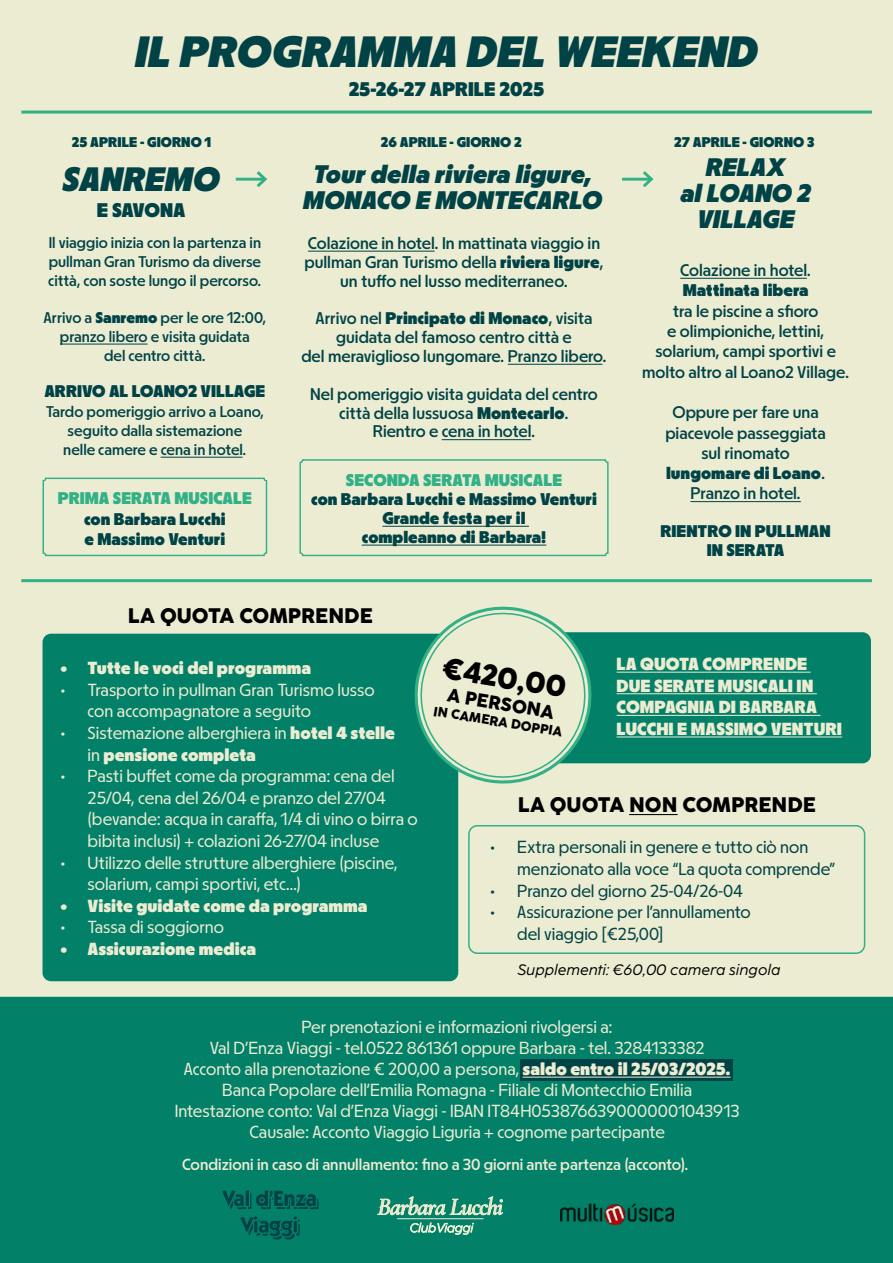
<style>
.page{position:relative;width:893px;height:1263px;background:#fff}
.page>*{position:absolute;margin:0;border:0;box-sizing:border-box;transform-origin:0 0}
.t1{font:italic 800 45px "PP Nikkei Journal";color:#004245}
.t2{font:italic 800 34.8px "PP Nikkei Journal";color:#004245}
.t3{font:800 29.7px "Coco Sharp";color:#000}
.t4{font:italic 800 26.1px/26.1px "PP Nikkei Journal";color:#004245;text-align:center}
.t5{font:800 21px "Coco Sharp";color:#000}
.t6{font:800 20.25px "PP Nikkei Journal";color:#004245}
.t7{font:800 18.9px "Coco Sharp";color:#000}
.t8{font:300 18px/21.6px "PP Nikkei Journal";color:#ececd3}
.t9{font:800 18px/21.6px "PP Nikkei Journal";color:#ececd3}
.t10{font:300 18px/21.6px "PP Nikkei Journal";color:#004245}
.t11{font:17.4px/20.2px "PP Nikkei Journal";color:#004245;text-align:center}
.t12{font:800 17.4px/18.9px "PP Nikkei Journal";color:#004245;text-align:center}
.t13{font:800 17.4px "PP Nikkei Journal";color:#32b086}
.t14{font:16.5px "PP Nikkei Journal";color:#ececd3}
.t15{font:15.9px/18.9px "PP Nikkei Journal";color:#004245;text-align:center}
.t16{font:italic 15px "Coco Sharp";color:#000}
.t17{font:800 14.55px "PP Nikkei Journal";color:#004245}
.t18{font:800 13.5px "Coco Sharp";color:#000}
.t19{font:italic 300 12.3px "Coco Sharp";color:#ece5b8}
.s1{font-weight:800}
</style>
<div class="page">
<div style="left:0;top:0;width:893px;height:997px;background:#ececd3"></div>
<div style="left:0;top:997px;width:893px;height:266px;background:#028068"></div>
<div style="left:43px;top:634px;width:415px;height:347px;background:#028068;border-radius:9px"></div>
<div style="left:468px;top:825px;width:397px;height:129px;border:2px solid #32b086;border-radius:9px"></div>
<hr style="left:629px;top:814px;width:49px;height:1px;background:#000">
<img style="left:560px;top:1203px;width:114px;height:22px">
<svg style="left:377px;top:1193px;width:126px;height:25px;background:#469f85"></svg>
<hr style="left:397px;top:1218px;width:86px;height:1px;background:#ececd3">
<hr style="left:21px;top:579px;width:851px;height:3px;background:#32b086">
<div style="left:520px;top:1059px;width:213px;height:21px;background:#004245"></div>
<hr style="left:523px;top:1077px;width:207px;height:1px;background:#ececd3">
<hr style="left:60px;top:344px;width:88px;height:1px;background:#004245">
<hr style="left:161px;top:457px;width:82px;height:1px;background:#004245">
<hr style="left:308px;top:251px;width:127px;height:1px;background:#004245">
<hr style="left:508px;top:364px;width:94px;height:1px;background:#004245">
<hr style="left:442px;top:439px;width:89px;height:1px;background:#004245">
<hr style="left:680px;top:278px;width:127px;height:1px;background:#004245">
<hr style="left:690px;top:501px;width:111px;height:1px;background:#004245">
<hr style="left:236px;top:178px;width:29px;height:3px;background:#32b086">
<svg style="left:253px;top:171px;width:14px;height:16px"></svg>
<hr style="left:622px;top:178px;width:29px;height:3px;background:#32b086">
<svg style="left:640px;top:171px;width:14px;height:16px"></svg>
<div style="left:43px;top:478px;width:224px;height:78px;border:1px solid #32b086;border-radius:2px"></div>
<div style="left:299px;top:459px;width:310px;height:97px;border:1px solid #32b086;border-radius:2px"></div>
<hr style="left:382px;top:526px;width:147px;height:1px;background:#004245">
<hr style="left:362px;top:545px;width:184px;height:1px;background:#004245">
<hr style="left:21px;top:111px;width:851px;height:3px;background:#32b086">
<div style="left:542px;top:632px;width:329px;height:131px;background:#028068;border-radius:9px"></div>
<svg style="left:406px;top:606px;width:194px;height:182px"></svg>
<hr style="left:617px;top:672px;width:194px;height:1px;background:#ececd3">
<hr style="left:617px;top:693px;width:200px;height:1px;background:#ececd3">
<hr style="left:617px;top:715px;width:203px;height:1px;background:#ececd3">
<hr style="left:617px;top:736px;width:225px;height:1px;background:#ececd3">
<svg style="left:222px;top:1190px;width:96px;height:19px;background:#006357"></svg>
<svg style="left:240px;top:1216px;width:60px;height:24px"></svg>
<h1 class="t1" style="left:135px;top:26px;width:624px">IL PROGRAMMA DEL WEEKEND</h1>
<p class="t17" style="left:72px;top:133px;width:141px">25 APRILE - GIORNO 1</p>
<h2 class="t2" style="left:62px;top:159px;width:159px">SANREMO</h2>
<p class="t6" style="left:97px;top:199px;width:90px">E SAVONA</p>
<p class="t15" style="left:48px;top:233px;width:215px;text-align:justify">Il viaggio inizia con la partenza in pullman Gran Turismo da diverse città, con soste lungo il percorso.</p>
<p class="t15" style="left:44px;top:308px;width:224px">Arrivo a <span class="s1">Sanremo</span> per le ore 12:00, pranzo libero e visita guidata<br>del centro città.</p>
<p class="t12" style="left:44px;top:382px;width:222px">ARRIVO AL LOANO2 VILLAGE</p>
<p class="t15" style="left:46px;top:403px;width:219px">Tardo pomeriggio arrivo a Loano, seguito dalla sistemazione<br>nelle camere e cena in hotel.</p>
<p class="t13" style="left:58px;top:488px;width:195px">PRIMA SERATA MUSICALE</p>
<p class="t12" style="left:84px;top:508px;width:143px;line-height:20.9px;text-align:left">con Barbara Lucchi e Massimo Venturi</p>
<p class="t6" style="left:349px;top:77px;width:197px">25-26-27 APRILE 2025</p>
<p class="t17" style="left:381px;top:133px;width:142px">26 APRILE - GIORNO 2</p>
<h3 class="t4" style="left:303px;top:161px;width:300px">Tour della riviera ligure,<br>MONACO E MONTECARLO</h3>
<p class="t11" style="left:304px;top:234px;width:301px;line-height:18.9px">Colazione in hotel. In mattinata viaggio in pullman Gran Turismo della <span class="s1">riviera ligure</span>, un tuffo nel lusso mediterraneo.</p>
<p class="t11" style="left:301px;top:309px;width:307px;line-height:18.9px">Arrivo nel <span class="s1">Principato di Monaco</span>, visita guidata del famoso centro città e<br>del meraviglioso lungomare. Pranzo libero.</p>
<p class="t11" style="left:310px;top:384px;width:289px;line-height:18.9px">Nel pomeriggio visita guidata del centro città della lussuosa <span class="s1">Montecarlo</span>.<br>Rientro e cena in hotel.</p>
<p class="t13" style="left:346px;top:470px;width:218px">SECONDA SERATA MUSICALE</p>
<p class="t12" style="left:311px;top:490px;width:287px">con Barbara Lucchi e Massimo Venturi<br>Grande festa per il<br>compleanno di Barbara!</p>
<p class="t5" style="left:128px;top:600px;width:246px">LA QUOTA COMPRENDE</p>
<p class="t17" style="left:674px;top:133px;width:142px">27 APRILE - GIORNO 3</p>
<h3 class="t4" style="left:680px;top:154px;width:132px">RELAX<br>al LOANO 2<br>VILLAGE</h3>
<p class="t11" style="left:680px;top:260px;width:132px">Colazione in hotel.</p>
<p class="t12" style="left:683px;top:281px;width:127px">Mattinata libera</p>
<p class="t11" style="left:642px;top:301px;width:209px">tra le piscine a sfioro<br>e olimpioniche, lettini, solarium, campi sportivi e molto altro al Loano2 Village.</p>
<p class="t11" style="left:665px;top:402px;width:162px">Oppure per fare una piacevole passeggiata sul rinomato <span class="s1">lungomare di Loano</span>.<br>Pranzo in hotel.</p>
<p class="t12" style="left:660px;top:521px;width:172px">RIENTRO IN PULLMAN<br>IN SERATA</p>
<p class="t9" style="left:61px;top:657px;width:252px">• Tutte le voci del programma</p>
<p class="t8" style="left:88px;top:679px;width:289px;text-indent:-27px">• Trasporto in pullman Gran Turismo lusso con accompagnatore a seguito</p>
<p class="t8" style="left:88px;top:722px;width:309px;text-indent:-27px">• Sistemazione alberghiera in <span class="s1">hotel 4 stelle </span>in <span class="s1">pensione completa</span></p>
<p class="t8" style="left:88px;top:765px;width:332px;text-indent:-27px">• Pasti buffet come da programma: cena del 25/04, cena del 26/04 e pranzo del 27/04 (bevande: acqua in caraffa, 1/4 di vino o birra o bibita inclusi) + colazioni 26-27/04 incluse</p>
<p class="t8" style="left:88px;top:852px;width:312px;text-indent:-27px">• Utilizzo delle strutture alberghiere (piscine, solarium, campi sportivi, etc...)</p>
<p class="t9" style="left:61px;top:895px;width:308px">• Visite guidate come da programma</p>
<p class="t8" style="left:61px;top:916px;width:165px">• Tassa di soggiorno</p>
<p class="t9" style="left:61px;top:938px;width:197px">• Assicurazione medica</p>
<h3 class="t3" style="left:447px;top:646px;width:125px;rotate:9deg">€420,00</h3>
<p class="t7" style="left:450px;top:681px;width:109px;rotate:9deg">A PERSONA</p>
<p class="t18" style="left:435px;top:701px;width:132px;rotate:9deg">IN CAMERA DOPPIA</p>
<p class="t9" style="left:617px;top:653px;width:227px">LA QUOTA COMPRENDE<br>DUE SERATE MUSICALI IN<br>COMPAGNIA DI BARBARA<br>LUCCHI E MASSIMO VENTURI</p>
<p class="t5" style="left:518px;top:789px;width:300px">LA QUOTA NON COMPRENDE</p>
<p class="t10" style="left:517px;top:836px;width:320px;text-indent:-27px">• Extra personali in genere e tutto ciò non menzionato alla voce “La quota comprende”</p>
<p class="t10" style="left:490px;top:880px;width:254px">• Pranzo del giorno 25-04/26-04</p>
<p class="t10" style="left:517px;top:901px;width:235px;text-indent:-27px">• Assicurazione per l’annullamento del viaggio [€25,00]</p>
<p class="t16" style="left:518px;top:960px;width:264px">Supplementi: €60,00 camera singola</p>
<p class="t8" style="left:175px;top:1016px;width:566px;line-height:21px;text-align:center">Per prenotazioni e informazioni rivolgersi a:<br>Val D’Enza Viaggi - tel.0522 861361 oppure Barbara - tel. 3284133382<br>Acconto alla prenotazione € 200,00 a persona, <span class="s1">saldo entro il 25/03/2025.<br></span>Banca Popolare dell’Emilia Romagna - Filiale di Montecchio Emilia<br>Intestazione conto: Val d’Enza Viaggi - IBAN IT84H0538766390000001043913<br>Causale: Acconto Viaggio Liguria + cognome partecipante</p>
<p class="t14" style="left:182px;top:1155px;width:508px">Condizioni in caso di annullamento: fino a 30 giorni ante partenza (acconto).</p>
<p class="t19" style="left:410px;top:1220px;width:65px">Club Viaggi</p>
</div>
